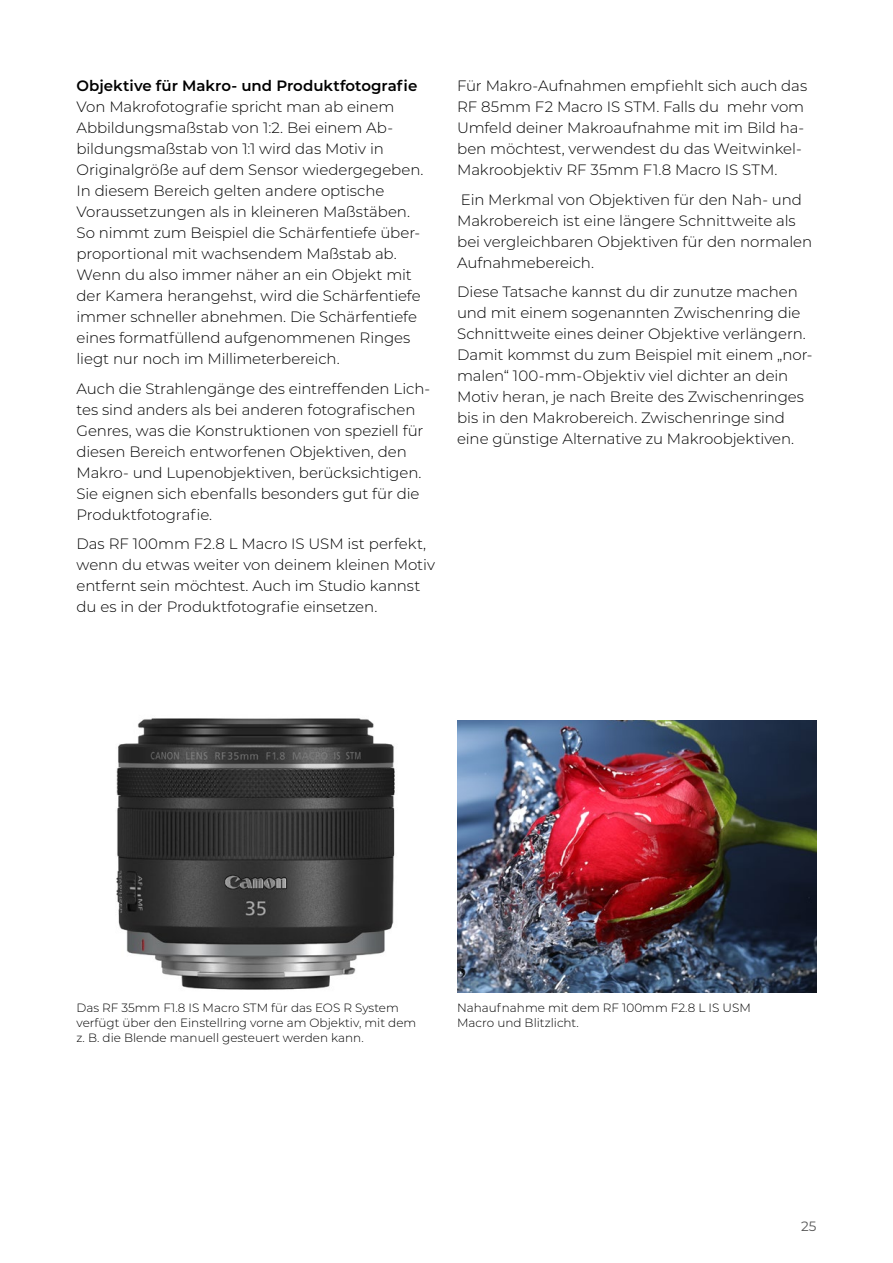
<style>
.page{position:relative;width:893px;height:1263px;background:#fff}
.page>*{position:absolute;margin:0;border:0;box-sizing:border-box;transform-origin:0 0}
.Body{font:300 15px/21px "Montserrat";letter-spacing:-.005em;color:#000}
.t1{font:13.5px "Montserrat";color:#565656}
.BU{font:300 12px/15px "Montserrat";color:#000}
.s1{font-weight:600}
</style>
<div class="page">
<img style="left:116px;top:718px;width:279px;height:272px">
<img style="left:457px;top:720px;width:359px;height:272px">
<p class="Body" style="left:77px;top:75px;width:349px"><span class="s1">Objektive für Makro- und Produktfotografie </span>Von Makrofotografie spricht man ab einem Abbildungsmaßstab von 1:2. Bei einem Ab&shy;bildungsmaßstab von 1:1 wird das Motiv in Originalgröße auf dem Sensor wiedergegeben.<br>In diesem Bereich gelten andere optische Voraussetzungen als in kleineren Maßstäben.<br>So nimmt zum Beispiel die Schärfentiefe über&shy;proportional mit wachsendem Maßstab ab.<br>Wenn du also immer näher an ein Objekt mit der Kamera herangehst, wird die Schärfentiefe immer schneller abnehmen. Die Schärfentiefe eines formatfüllend aufgenommenen Ringes liegt nur noch im Millimeterbereich.</p>
<p class="Body" style="left:77px;top:377px;width:355px">Auch die Strahlengänge des eintreffenden Lich&shy;tes sind anders als bei anderen fotografischen Genres, was die Konstruktionen von speziell für diesen Bereich entworfenen Objektiven, den Makro- und Lupenobjektiven, berücksichtigen.<br>Sie eignen sich ebenfalls besonders gut für die Produktfotografie.</p>
<p class="Body" style="left:77px;top:533px;width:360px">Das RF 100mm F2.8 L Macro IS USM ist perfekt, wenn du etwas weiter von deinem kleinen Motiv entfernt sein möchtest. Auch im Studio kannst du es in der Produktfotografie einsetzen.</p>
<p class="Body" style="left:457px;top:75px;width:352px">Für Makro-Aufnahmen empfiehlt sich auch das RF 85mm F2 Macro IS STM. Falls du mehr vom Umfeld deiner Makroaufnahme mit im Bild ha&shy;ben möchtest, verwendest du das Weitwinkel-Makroobjektiv RF 35mm F1.8 Macro IS STM.</p>
<p class="Body" style="left:457px;top:188px;width:357px">Ein Merkmal von Objektiven für den Nah- und Makrobereich ist eine längere Schnittweite als bei vergleichbaren Objektiven für den normalen Aufnahmebereich.</p>
<p class="Body" style="left:457px;top:281px;width:357px">Diese Tatsache kannst du dir zunutze machen und mit einem sogenannten Zwischenring die Schnittweite eines deiner Objektive verlängern.<br>Damit kommst du zum Beispiel mit einem „nor&shy;malen“ 100-mm-Objektiv viel dichter an dein Motiv heran, je nach Breite des Zwischenringes bis in den Makrobereich. Zwischenringe sind eine günstige Alternative zu Makroobjektiven.</p>
<p class="BU" style="left:77px;top:1000px;width:341px">Das RF 35mm F1.8 IS Macro STM für das EOS R System verfügt über den Einstellring vorne am Objektiv, mit dem z. B. die Blende manuell gesteuert werden kann.</p>
<p class="BU" style="left:457px;top:1000px;width:295px">Nahaufnahme mit dem RF 100mm F2.8 L IS USM<br>Macro und Blitzlicht.</p>
<p class="t1" style="left:801px;top:1217px;width:17px">25</p>
</div>
